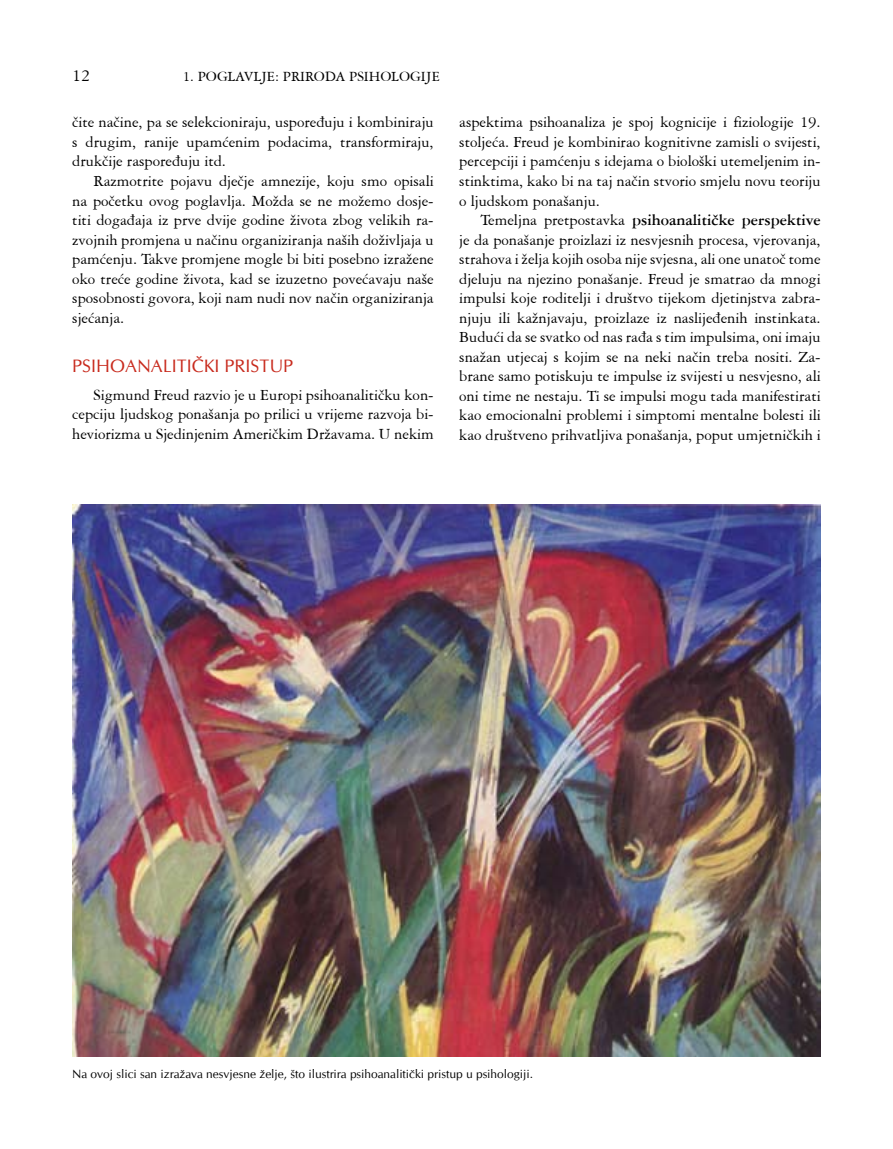
<style>
.page{position:relative;width:893px;height:1149px;background:#fff}
.page>*{position:absolute;margin:0;border:0;box-sizing:border-box;transform-origin:0 0}
.t1{font:18px "CG Omega";color:#c82a1d}
.t2{font:18px "American Garamond BT";color:#000}
.t3{font:16.5px/19.5px "American Garamond BT";color:#000;text-align:justify}
.t4{font:15px "American Garamond BT";color:#000}
.t5{font:12px "CG Omega";color:#000}
.s1{font-weight:700}
</style>
<div class="page">
<img style="left:72px;top:505px;width:749px;height:551px">
<p class="t2" style="left:72px;top:65px;width:9px">12</p>
<p class="t4" style="left:183px;top:67px;width:259px">1 . POGLAVLJE: PRIRODA PSIHOLOGIJE</p>
<p class="t3" style="left:72px;top:112px;width:363px">čite načine, pa se selekcioniraju, uspoređuju i kombiniraju s drugim, ranije upamćenim podacima, transformiraju, drukčije raspoređuju itd.</p>
<p class="t3" style="left:72px;top:171px;width:363px;text-indent:21px">Razmotrite pojavu dječje amnezije, koju smo opisali na početku ovog poglavlja. Možda se ne možemo dosje&shy;titi događaja iz prve dvije godine života zbog velikih ra&shy;zvojnih promjena u načinu organiziranja naših doživljaja u pamćenju. Takve promjene mogle bi biti posebno izražene oko treće godine života, kad se izuzetno povećavaju naše sposobnosti govora, koji nam nudi nov način organiziranja sjećanja.</p>
<p class="t1" style="left:72px;top:355px;width:222px">PSIHOANALITIČKI PRISTUP</p>
<p class="t3" style="left:72px;top:384px;width:363px;text-indent:21px">Sigmund Freud razvio je u Europi psihoanalitičku kon&shy;cepciju ljudskog ponašanja po prilici u vrijeme razvoja bi&shy;heviorizma u Sjedinjenim Američkim Državama. U nekim</p>
<p class="t3" style="left:459px;top:112px;width:363px">aspektima psihoanaliza je spoj kognicije i fiziologije 1 9. stoljeća. Freud je kombinirao kognitivne zamisli o svijesti, percepciji i pamćenju s idejama o biološki utemeljenim in&shy;stinktima, kako bi na taj način stvorio smjelu novu teoriju o ljudskom ponašanju.</p>
<p class="t3" style="left:459px;top:210px;width:363px;text-indent:21px">Temeljna pretpostavka <span class="s1">psihoanalitičke perspektive </span>je da ponašanje proizlazi iz nesvjesnih procesa, vjerovanja, strahova i želja kojih osoba nije svjesna, ali one unatoč tome djeluju na njezino ponašanje. Freud je smatrao da mnogi impulsi koje roditelji i društvo tijekom djetinjstva zabra&shy;njuju ili kažnjavaju, proizlaze iz naslijeđenih instinkata.<br>Budući da se svatko od nas rađa s tim impulsima, oni imaju snažan utjecaj s kojim se na neki način treba nositi. Za&shy;brane samo potiskuju te impulse iz svijesti u nesvjesno, ali oni time ne nestaju. Ti se impulsi mogu tada manifestirati kao emocionalni problemi i simptomi mentalne bolesti ili kao društveno prihvatljiva ponašanja, poput umjetničkih i</p>
<p class="t5" style="left:72px;top:1066px;width:462px">Na ovoj slici san izražava nesvjesne želje, što ilustrira psihoanalitički pristup u psihologiji.</p>
</div>
